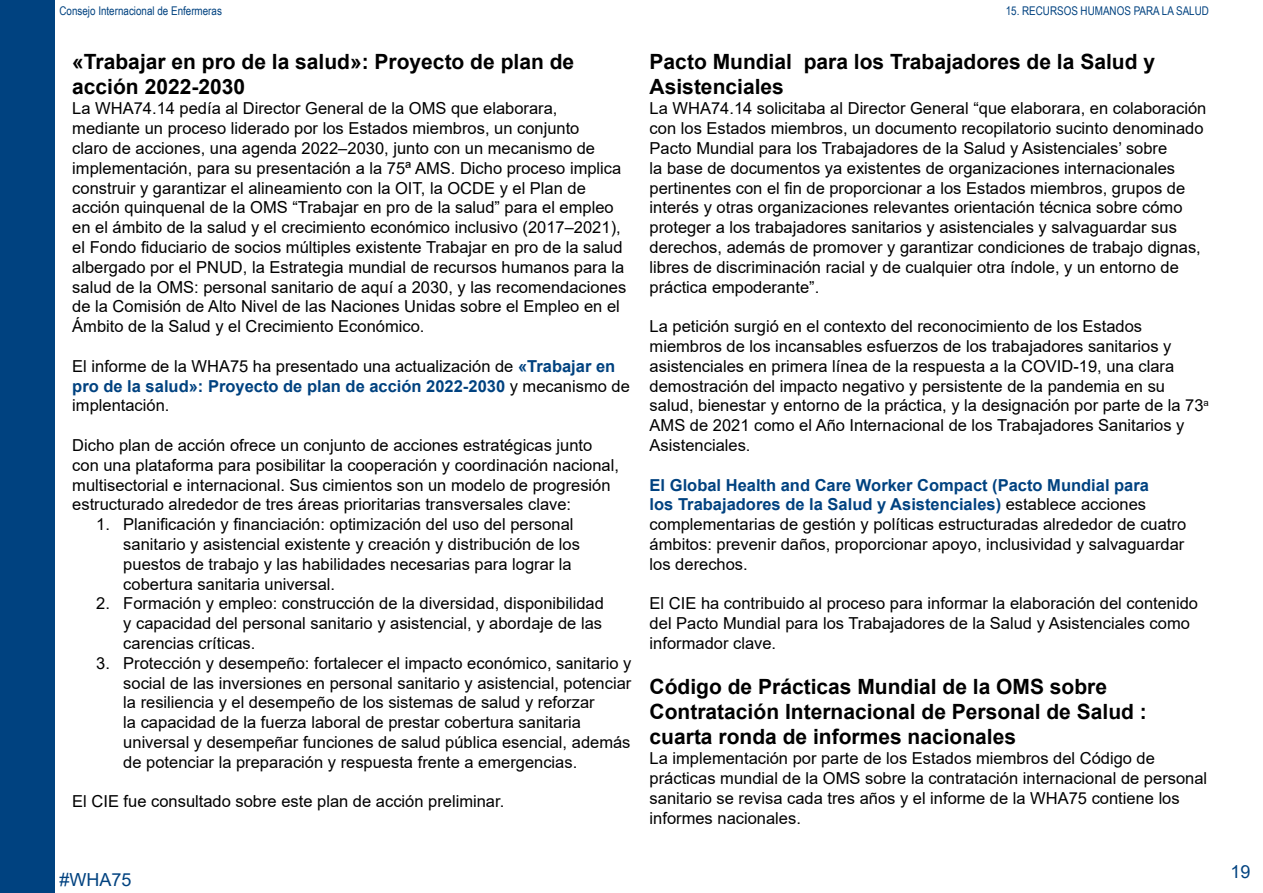
<style>
.page{position:relative;width:1263px;height:893px;background:#fff}
.page>*{position:absolute;margin:0;border:0;box-sizing:border-box;transform-origin:0 0}
.t1{font:700 21px/25.2px "Arial";color:#000}
.t2{font:18px "Arial";color:#004280}
.t3{font:16.5px/19.8px "Arial";color:#000}
.t4{font:12px "Arial Narrow";color:#004280}
.s1{font-weight:700;color:#004280}
</style>
<div class="page">
<div style="left:0;top:0;width:54px;height:893px;background:#004280"></div>
<p class="t4" style="left:60px;top:2px;width:164px">Consejo Internacional de Enfermeras</p>
<p class="t1" style="left:72px;top:50px;width:503px">«Trabajar en pro de la salud»: Proyecto de plan de acción 2022-2030</p>
<p class="t3" style="left:72px;top:98px;width:555px">La WHA74.14 pedía al Director General de la OMS que elaborara, mediante un proceso liderado por los Estados miembros, un conjunto<br>claro de acciones, una agenda 2022–2030, junto con un mecanismo de implementación, para su presentación a la 75ª AMS. Dicho proceso implica construir y garantizar el alineamiento con la OIT, la OCDE y el Plan de acción quinquenal de la OMS “Trabajar en pro de la salud” para el empleo en el ámbito de la salud y el crecimiento económico inclusivo (2017–2021), el Fondo fiduciario de socios múltiples existente Trabajar en pro de la salud albergado por el PNUD, la Estrategia mundial de recursos humanos para la salud de la OMS: personal sanitario de aquí a 2030, y las recomendaciones de la Comisión de Alto Nivel de las Naciones Unidas sobre el Empleo en el Ámbito de la Salud y el Crecimiento Económico.</p>
<p class="t3" style="left:72px;top:356px;width:559px">El informe de la WHA75 ha presentado una actualización de <span class="s1">«Trabajar en pro de la salud»: Proyecto de plan de acción 2022-2030</span> y mecanismo de implentación.</p>
<p class="t3" style="left:72px;top:435px;width:548px">Dicho plan de acción ofrece un conjunto de acciones estratégicas junto con una plataforma para posibilitar la cooperación y coordinación nacional, multisectorial e internacional. Sus cimientos son un modelo de progresión estructurado alrededor de tres áreas prioritarias transversales clave:</p>
<p class="t3" style="left:123px;top:514px;width:458px;text-indent:-27px">1. Planificación y financiación: optimización del uso del personal sanitario y asistencial existente y creación y distribución de los puestos de trabajo y las habilidades necesarias para lograr la cobertura sanitaria universal.</p>
<p class="t3" style="left:123px;top:593px;width:482px;text-align:justify;text-indent:-27px">2. Formación y empleo: construcción de la diversidad, disponibilidad y capacidad del personal sanitario y asistencial, y abordaje de las carencias críticas.</p>
<p class="t3" style="left:123px;top:653px;width:510px;text-indent:-27px">3. Protección y desempeño: fortalecer el impacto económico, sanitario y social de las inversiones en personal sanitario y asistencial, potenciar la resiliencia y el desempeño de los sistemas de salud y reforzar<br>la capacidad de la fuerza laboral de prestar cobertura sanitaria universal y desempeñar funciones de salud pública esencial, además de potenciar la preparación y respuesta frente a emergencias.</p>
<p class="t3" style="left:72px;top:791px;width:433px">El CIE fue consultado sobre este plan de acción preliminar.</p>
<p class="t4" style="left:1006px;top:2px;width:205px">15. RECURSOS HUMANOS PARA LA SALUD</p>
<p class="t1" style="left:650px;top:50px;width:507px">Pacto Mundial para los Trabajadores de la Salud y<br>Asistenciales</p>
<p class="t3" style="left:650px;top:98px;width:558px">La WHA74.14 solicitaba al Director General “que elaborara, en colaboración con los Estados miembros, un documento recopilatorio sucinto denominado Pacto Mundial para los Trabajadores de la Salud y Asistenciales’ sobre<br>la base de documentos ya existentes de organizaciones internacionales pertinentes con el fin de proporcionar a los Estados miembros, grupos de interés y otras organizaciones relevantes orientación técnica sobre cómo proteger a los trabajadores sanitarios y asistenciales y salvaguardar sus derechos, además de promover y garantizar condiciones de trabajo dignas, libres de discriminación racial y de cualquier otra índole, y un entorno de práctica empoderante”.</p>
<p class="t3" style="left:650px;top:316px;width:561px">La petición surgió en el contexto del reconocimiento de los Estados miembros de los incansables esfuerzos de los trabajadores sanitarios y asistenciales en primera línea de la respuesta a la COVID-19, una clara demostración del impacto negativo y persistente de la pandemia en su salud, bienestar y entorno de la práctica, y la designación por parte de la 73<sup>a </sup>AMS de 2021 como el Año Internacional de los Trabajadores Sanitarios y Asistenciales.</p>
<p class="t3" style="left:650px;top:475px;width:538px"><span class="s1">El Global Health and Care Worker Compact (Pacto Mundial para<br>los Trabajadores de la Salud y Asistenciales)</span> establece acciones complementarias de gestión y políticas estructuradas alrededor de cuatro ámbitos: prevenir daños, proporcionar apoyo, inclusividad y salvaguardar los derechos.</p>
<p class="t3" style="left:650px;top:593px;width:550px">El CIE ha contribuido al proceso para informar la elaboración del contenido del Pacto Mundial para los Trabajadores de la Salud y Asistenciales como informador clave.</p>
<p class="t1" style="left:650px;top:674px;width:499px">Código de Prácticas Mundial de la OMS sobre<br>Contratación Internacional de Personal de Salud : cuarta ronda de informes nacionales</p>
<p class="t3" style="left:650px;top:748px;width:559px">La implementación por parte de los Estados miembros del Código de prácticas mundial de la OMS sobre la contratación internacional de personal sanitario se revisa cada tres años y el informe de la WHA75 contiene los informes nacionales.</p>
<p class="t2" style="left:60px;top:867px;width:74px">#WHA75</p>
<p class="t2" style="left:1230px;top:860px;width:22px">19</p>
</div>
